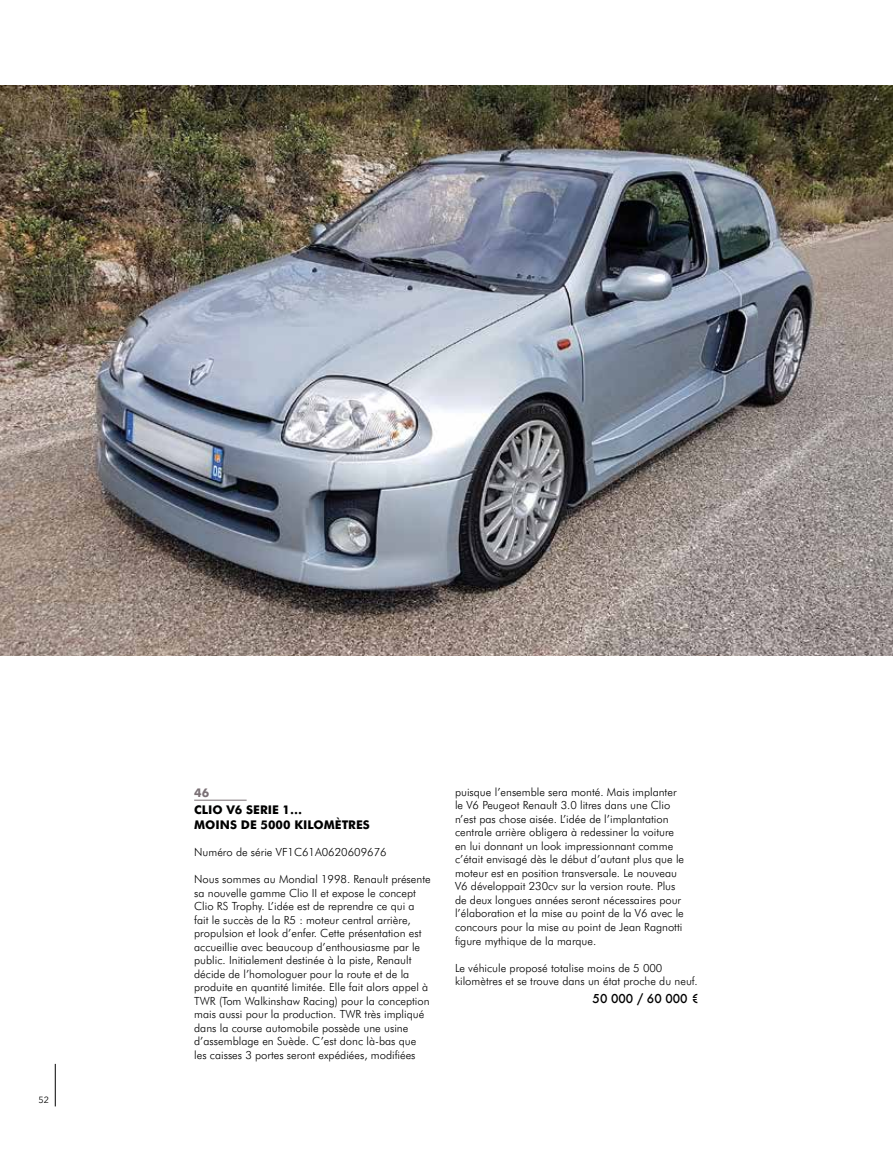
<style>
.page{position:relative;width:893px;height:1149px;background:#fff}
.page>*{position:absolute;margin:0;border:0;box-sizing:border-box;transform-origin:0 0}
.t1{font:700 12px/15px "Futura BT";color:#000}
.t2{font:500 12px "Futura";color:#000}
.t3{font:700 12px "Futura BT";color:#7a7075}
.t4{font:300 11.25px/13.5px "Futura BT";color:#000}
.t5{font:9px "Avenir Next";color:#000}
</style>
<div class="page">
<img style="left:0;top:85px;width:893px;height:570px">
<hr style="left:194px;top:799px;width:53px;height:1px;background:#7a7075">
<hr style="left:55px;top:1063px;width:1px;height:43px;background:#000">
<p class="t5" style="left:38px;top:1091px;width:12px">52</p>
<p class="t3" style="left:194px;top:785px;width:16px">46</p>
<p class="t1" style="left:194px;top:801px;width:177px">CLIO V6 SERIE 1…<br>MOINS DE 5000 KILOMÈTRES</p>
<p class="t4" style="left:194px;top:845px;width:194px">Numéro de série VF1C61A0620609676</p>
<p class="t4" style="left:194px;top:872px;width:238px">Nous sommes au Mondial 1998. Renault présente sa nouvelle gamme Clio II et expose le concept Clio RS Trophy. L’idée est de reprendre ce qui a fait le succès de la R5 : moteur central arrière, propulsion et look d’enfer. Cette présentation est accueillie avec beaucoup d’enthousiasme par le public. Initialement destinée à la piste, Renault décide de l’homologuer pour la route et de la produite en quantité limitée. Elle fait alors appel à TWR (Tom Walkinshaw Racing) pour la conception mais aussi pour la production. TWR très impliqué dans la course automobile possède une usine d’assemblage en Suède. C’est donc là-bas que les caisses 3 portes seront expédiées, modifiées</p>
<p class="t4" style="left:455px;top:784px;width:231px">puisque l’ensemble sera monté. Mais implanter le V6 Peugeot Renault 3.0 litres dans une Clio n’est pas chose aisée. L’idée de l’implantation centrale arrière obligera à redessiner la voiture en lui donnant un look impressionnant comme c’était envisagé dès le début d’autant plus que le moteur est en position transversale. Le nouveau V6 développait 230cv sur la version route. Plus de deux longues années seront nécessaires pour l’élaboration et la mise au point de la V6 avec le concours pour la mise au point de Jean Ragnotti figure mythique de la marque.</p>
<p class="t4" style="left:455px;top:960px;width:244px">Le véhicule proposé totalise moins de 5 000 kilomètres et se trouve dans un état proche du neuf.</p>
<p class="t2" style="left:593px;top:989px;width:108px">50 000 / 60 000 €</p>
</div>
